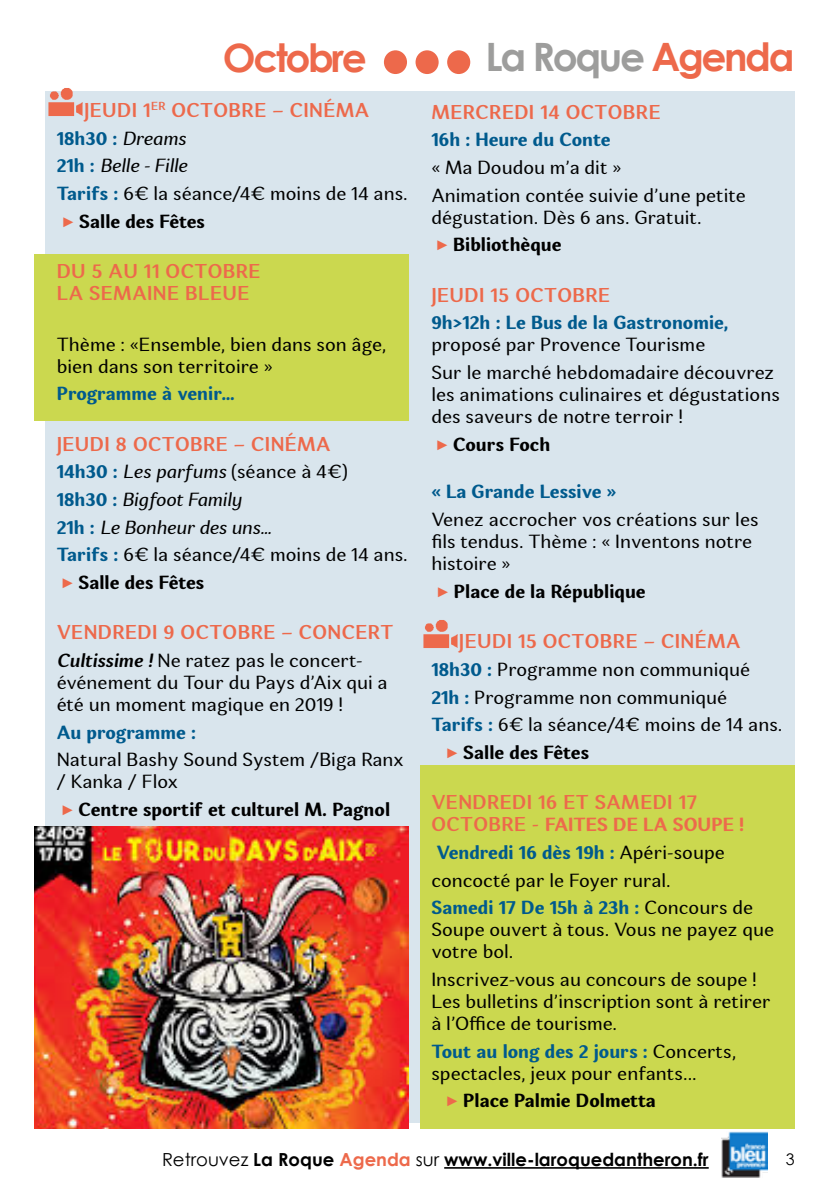
<style>
.page{position:relative;width:840px;height:1191px;background:#fff}
.page>*{position:absolute;margin:0;border:0;box-sizing:border-box;transform-origin:0 0}
.t1{font:700 39px "Century Gothic";letter-spacing:-.06em;color:#9d9d9c}
.t2{font:700 39px "Century Gothic";letter-spacing:-.06em;color:#ed694b}
.t3{font:600 20px/22px "Espuma Pro";letter-spacing:.02em;color:#ed694b}
.t4{font:19px/27.6px "Espuma Pro";color:#000}
.t5{font:italic 19px/27.6px "Espuma Pro";letter-spacing:-.01em;color:#000}
.t6{font:700 19px "Espuma Pro";color:#005a8d}
.t7{font:700 19px "Espuma Pro";color:#000}
.t8{font:700 18px "Century Gothic";color:#000}
.t9{font:16px "Century Gothic";color:#000}
.s1{color:#ed694b}
.s2{font-weight:700;color:#005a8d}
.s3{font-style:italic}
.s4{font-family:"Century Gothic";font-weight:700;font-size:14px;color:#ed694b}
.s5{font-weight:700}
.s6{font-weight:700;font-style:normal;color:#005a8d}
.s7{font-style:normal}
.s8{font-family:"Century Gothic";font-weight:700;font-style:normal;font-size:14px;color:#ed694b}
.s9{font-weight:700;font-style:normal}
.s10{font-weight:600;font-style:italic}
.s11{font-family:"Century Gothic";font-size:14px;color:#ed694b}
.s12{font-weight:600;font-size:20px;color:#ed694b}
.s13{font-weight:700;color:#ed6a4b}
.s14{font-weight:400}
</style>
<div class="page">
<hr style="left:444px;top:1167px;width:264px;height:1px;background:#000">
<img style="left:721px;top:1131px;width:46px;height:46px">
<div style="left:45px;top:91px;width:749px;height:1031px;background:#d9e5ed"></div>
<div style="left:420px;top:765px;width:374px;height:363px;background:#cbd84f"></div>
<div style="left:383px;top:50px;width:24px;height:24px;background:#ed694b;border-radius:50%"></div>
<div style="left:415px;top:50px;width:23px;height:24px;background:#ed694b;border-radius:50%"></div>
<div style="left:447px;top:50px;width:23px;height:24px;background:#ed694b;border-radius:50%"></div>
<div style="left:34px;top:255px;width:374px;height:166px;background:#cbd84f"></div>
<img style="left:423px;top:620px;width:35px;height:28px">
<img style="left:34px;top:826px;width:374px;height:302px">
<img style="left:48px;top:88px;width:35px;height:28px">
<h1 class="t2" style="left:223px;top:28px;width:145px">Octobre</h1>
<h1 class="t1" style="left:485px;top:27px;width:310px">La Roque <span class="s1">Agenda</span></h1>
<p class="t3" style="left:84px;top:100px;width:286px">JEUDI 1<sup>ER</sup> OCTOBRE – CINÉMA</p>
<p class="t4" style="left:57px;top:125px;width:352px"><span class="s2">18h30 :</span> <span class="s3">Dreams<br></span><span class="s2">21h :</span> <span class="s3">Belle - Fille<br></span><span class="s2">Tarifs :</span> 6€ la séance/4€ moins de 14 ans. <span class="s4">►</span> <span class="s5">Salle des Fêtes</span></p>
<p class="t3" style="left:57px;top:261px;width:205px">DU 5 AU 11 OCTOBRE<br>LA SEMAINE BLEUE</p>
<p class="t4" style="left:57px;top:333px;width:331px;line-height:22px">Thème : «Ensemble, bien dans son âge, bien dans son territoire »</p>
<p class="t6" style="left:57px;top:382px;width:179px">Programme à venir…</p>
<p class="t3" style="left:57px;top:433px;width:275px">JEUDI 8 OCTOBRE – CINÉMA</p>
<p class="t5" style="left:57px;top:458px;width:352px"><span class="s6">14h30 :</span> Les parfums <span class="s7">(séance à 4€)<br></span><span class="s6">18h30 :</span> Bigfoot Family<br><span class="s6">21h :</span> Le Bonheur des uns…<br><span class="s6">Tarifs :</span> <span class="s7">6€ la séance/4€ moins de 14 ans. </span><span class="s8">►</span> <span class="s9">Salle des Fêtes</span></p>
<p class="t3" style="left:57px;top:622px;width:338px">VENDREDI 9 OCTOBRE – CONCERT</p>
<p class="t4" style="left:57px;top:650px;width:332px;line-height:22px"><span class="s10">Cultissime !</span> Ne ratez pas le concert&shy;événement du Tour du Pays d’Aix qui a été un moment magique en 2019 !</p>
<p class="t6" style="left:57px;top:720px;width:141px">Au programme :</p>
<p class="t4" style="left:57px;top:749px;width:348px;line-height:22px">Natural Bashy Sound System /Biga Ranx / Kanka / Flox</p>
<p class="t7" style="left:61px;top:798px;width:331px"><span class="s11">►</span> Centre sportif et culturel M. Pagnol</p>
<p class="t3" style="left:431px;top:101px;width:230px">MERCREDI 14 OCTOBRE</p>
<p class="t6" style="left:431px;top:128px;width:181px">16h : Heure du Conte</p>
<p class="t4" style="left:431px;top:154px;width:316px">« Ma Doudou m’a dit »<br>Animation contée suivie d’une petite</p>
<p class="t4" style="left:431px;top:203px;width:272px">dégustation. Dès 6 ans. Gratuit. <span class="s4">►</span> <span class="s5">Bibliothèque</span></p>
<p class="t3" style="left:431px;top:284px;width:180px">JEUDI 15 OCTOBRE</p>
<p class="t6" style="left:431px;top:311px;width:298px">9h&gt;12h : Le Bus de la Gastronomie,</p>
<p class="t4" style="left:431px;top:331px;width:344px">proposé par Provence Tourisme<br>Sur le marché hebdomadaire découvrez</p>
<p class="t4" style="left:431px;top:384px;width:350px;line-height:22px">les animations culinaires et dégustations des saveurs de notre terroir !</p>
<p class="t7" style="left:435px;top:433px;width:116px"><span class="s11">►</span> Cours Foch</p>
<p class="t6" style="left:431px;top:480px;width:186px">« La Grande Lessive »</p>
<p class="t4" style="left:431px;top:509px;width:328px;line-height:22px">Venez accrocher vos créations sur les fils tendus. Thème : « Inventons notre histoire »</p>
<p class="t7" style="left:436px;top:580px;width:211px"><span class="s11">►</span> Place de la République</p>
<p class="t3" style="left:458px;top:630px;width:283px">JEUDI 15 OCTOBRE – CINÉMA</p>
<p class="t4" style="left:431px;top:656px;width:352px"><span class="s2">18h30 :</span> Programme non communiqué<br><span class="s2">21h :</span> Programme non communiqué<br><span class="s2">Tarifs :</span> 6€ la séance/4€ moins de 14 ans. ► ►<span class="s4">►</span> <span class="s5">Salle des Fêtes</span></p>
<p class="t3" style="left:431px;top:791px;width:267px">VENDREDI 16 ET SAMEDI 17</p>
<p class="t4" style="left:431px;top:811px;width:323px"><span class="s12">OCTOBRE -</span> <span class="s13">FAITES DE LA SOUPE !<br></span><span class="s2">Vendredi 16 dès 19h :</span> Apéri-soupe concocté par le Foyer rural.<br><span class="s2">Samedi 17 De 15h à 23h :</span> Concours de</p>
<p class="t4" style="left:431px;top:919px;width:344px;line-height:22px">Soupe ouvert à tous. Vous ne payez que votre bol.</p>
<p class="t4" style="left:431px;top:968px;width:341px;line-height:22px">Inscrivez-vous au concours de soupe !<br>Les bulletins d’inscription sont à retirer à l’Office de tourisme.</p>
<p class="t4" style="left:431px;top:1040px;width:306px;line-height:22px"><span class="s2">Tout au long des 2 jours :</span> Concerts, spectacles, jeux pour enfants...</p>
<p class="t7" style="left:431px;top:1089px;width:226px"><span class="s14">► ►</span><span class="s11">►</span> Place Palmie Dolmetta</p>
<p class="t8" style="left:162px;top:1146px;width:548px"><span class="s14">Retrouvez</span> La Roque <span class="s1">Agenda</span> <span class="s14">sur</span> www.ville-laroquedantheron.fr</p>
<p class="t9" style="left:785px;top:1147px;width:10px">3</p>
</div>
